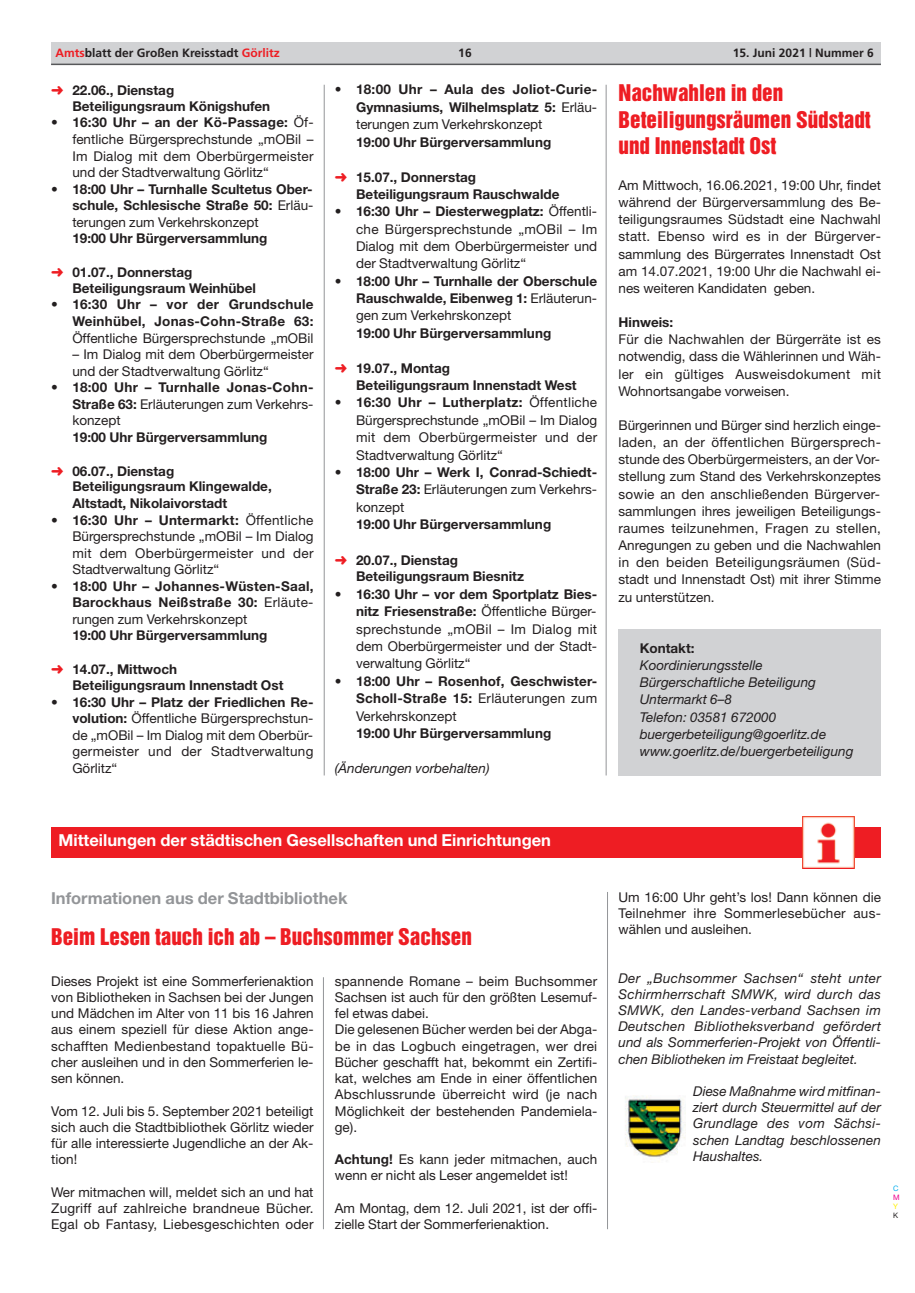
<style>
.page{position:relative;width:915px;height:1293px;background:#fff}
.page>*{position:absolute;margin:0;border:0;box-sizing:border-box;transform-origin:0 0}
.t1{font:21px/26.1px "Helvetica Inserat";color:#ee1d23}
.t2{font:700 16.5px "Helvetica Neue";color:#fff}
.t3{font:700 16.5px "Helvetica Neue";color:#939598}
.t4{font:13.5px/16.2px "Helvetica Neue";color:#231f20;text-align:justify}
.t5{font:700 13.5px/17.4px "Helvetica Neue";color:#231f20}
.t6{font:italic 13.5px/16.2px "Helvetica Neue";color:#231f20;text-align:justify}
.t7{font:700 13.5px/16.5px "Helvetica Neue";letter-spacing:.02em;color:#231f20;text-align:right}
.t8{font:700 12px "Frutiger";color:#231f20}
.t9{font:7.5px "Helvetica Neue";color:#00aeef}
.t10{font:7.5px "Helvetica Neue";color:#ed028c}
.t11{font:7.5px "Helvetica Neue";color:#fff101}
.t12{font:7.5px "Helvetica Neue";color:#231f20}
.s1{color:#ee1d23}
.s2{font-weight:700}
.s3{font-weight:400}
</style>
<div class="page">
<div style="left:618px;top:629px;width:262px;height:146px;background:#d1d2d4"></div>
<div style="left:51px;top:43px;width:829px;height:21px;background:#d1d2d4"></div>
<hr style="left:51px;top:64px;width:829px;height:1px;background:#57585a">
<hr style="left:324px;top:85px;width:1px;height:690px;background:#939598">
<hr style="left:605px;top:85px;width:1px;height:690px;background:#939598">
<div style="left:51px;top:827px;width:829px;height:30px;background:#ee1d23"></div>
<img style="left:802px;top:816px;width:51px;height:52px">
<img style="left:625px;top:1095px;width:60px;height:67px">
<hr style="left:323px;top:977px;width:1px;height:252px;background:#939598">
<hr style="left:607px;top:892px;width:1px;height:337px;background:#939598">
<p class="t8" style="left:55px;top:48px;width:226px"><span class="s1">Amts</span>blatt der Großen Kreisstadt <span class="s1">Görlitz</span></p>
<p class="t8" style="left:458px;top:48px;width:15px">16</p>
<p class="t8" style="left:732px;top:48px;width:142px">15. Juni 2021 | Nummer 6</p>
<p class="t5" style="left:72px;top:83px;width:199px;line-height:15.9px;text-indent:-21px"><span class="s1">➜</span> 22.06., Dienstag<br>Beteiligungsraum Königshufen</p>
<p class="t4" style="left:72px;top:116px;width:243px;text-indent:-21px">• <span class="s2">16:30 Uhr – an der Kö-Passage:</span> Öf&shy;fentliche Bürgersprechstunde „mOBil – Im Dialog mit dem Oberbürgermeister und der Stadtverwaltung Görlitz“</p>
<p class="t5" style="left:72px;top:182px;width:242px;line-height:16.5px;text-align:justify;text-indent:-21px"><span class="s3">•</span> 18:00 Uhr – Turnhalle Scultetus Ober&shy;schule, Schlesische Straße 50: <span class="s3">Erläu&shy;terungen zum Verkehrskonzept</span></p>
<p class="t5" style="left:72px;top:231px;width:197px">19:00 Uhr Bürgerversammlung</p>
<p class="t5" style="left:72px;top:265px;width:185px;line-height:15.9px;text-indent:-21px"><span class="s1">➜</span> 01.07., Donnerstag<br>Beteiligungsraum Weinhübel</p>
<p class="t7" style="left:51px;top:298px;width:264px"><span class="s3">•</span> 16:30 Uhr – vor der Grundschule<br>Weinhübel, Jonas-Cohn-Straße 63:</p>
<p class="t4" style="left:72px;top:331px;width:242px">Öffentliche Bürgersprechstunde „mOBil</p>
<p class="t4" style="left:72px;top:347px;width:242px">– Im Dialog mit dem Oberbürgermeister und der Stadtverwaltung Görlitz“</p>
<p class="t5" style="left:72px;top:380px;width:242px;line-height:16.5px;text-align:justify;text-indent:-21px"><span class="s3">•</span> 18:00 Uhr – Turnhalle Jonas-Cohn-Straße 63: <span class="s3">Erläuterungen zum Verkehrs&shy;konzept</span></p>
<p class="t5" style="left:72px;top:429px;width:197px">19:00 Uhr Bürgerversammlung</p>
<p class="t5" style="left:72px;top:464px;width:201px;line-height:16.2px;text-indent:-21px"><span class="s1">➜</span> 06.07., Dienstag<br>Beteiligungsraum Klingewalde,<br>Altstadt, Nikolaivorstadt</p>
<p class="t4" style="left:72px;top:513px;width:242px;text-indent:-21px">• <span class="s2">16:30 Uhr – Untermarkt:</span> Öffentliche Bürgersprechstunde „mOBil – Im Dialog mit dem Oberbürgermeister und der Stadtverwaltung Görlitz“</p>
<p class="t5" style="left:72px;top:579px;width:242px;line-height:16.5px;text-align:justify;text-indent:-21px"><span class="s3">•</span> 18:00 Uhr – Johannes-Wüsten-Saal, Barockhaus Neißstraße 30: <span class="s3">Erläute&shy;rungen zum Verkehrskonzept</span></p>
<p class="t5" style="left:72px;top:628px;width:197px">19:00 Uhr Bürgerversammlung</p>
<p class="t5" style="left:72px;top:662px;width:212px;line-height:15.9px;text-indent:-21px"><span class="s1">➜</span> 14.07., Mittwoch<br>Beteiligungsraum Innenstadt Ost</p>
<p class="t4" style="left:72px;top:695px;width:242px;text-indent:-21px">• <span class="s2">16:30 Uhr – Platz der Friedlichen Re&shy;volution:</span> Öffentliche Bürgersprechstun&shy;de „mOBil – Im Dialog mit dem Oberbür&shy;germeister und der Stadtverwaltung Görlitz“</p>
<p class="t5" style="left:356px;top:82px;width:242px;text-align:justify;text-indent:-21px"><span class="s3">•</span> 18:00 Uhr – Aula des Joliot-Curie-Gymnasiums, Wilhelmsplatz 5: <span class="s3">Erläu&shy;terungen zum Verkehrskonzept</span></p>
<p class="t5" style="left:356px;top:134px;width:197px">19:00 Uhr Bürgerversammlung</p>
<p class="t5" style="left:356px;top:170px;width:205px;line-height:16.8px;text-indent:-21px"><span class="s1">➜</span> 15.07., Donnerstag<br>Beteiligungsraum Rauschwalde</p>
<p class="t4" style="left:356px;top:204px;width:242px;line-height:17.4px;text-indent:-21px">• <span class="s2">16:30 Uhr – Diesterwegplatz:</span> Öffentli&shy;che Bürgersprechstunde „mOBil – Im Dialog mit dem Oberbürgermeister und der Stadtverwaltung Görlitz“</p>
<p class="t5" style="left:356px;top:273px;width:242px;text-align:justify;text-indent:-21px"><span class="s3">•</span> 18:00 Uhr – Turnhalle der Oberschule Rauschwalde, Eibenweg 1: <span class="s3">Erläuterun&shy;gen zum Verkehrskonzept</span></p>
<p class="t5" style="left:356px;top:325px;width:197px">19:00 Uhr Bürgerversammlung</p>
<p class="t5" style="left:356px;top:361px;width:222px;line-height:16.8px;text-indent:-21px"><span class="s1">➜</span> 19.07., Montag<br>Beteiligungsraum Innenstadt West</p>
<p class="t4" style="left:356px;top:395px;width:242px;line-height:17.4px;text-indent:-21px"><span class="s2">• 16:30 Uhr – Lutherplatz:</span> Öffentliche Bürgersprechstunde „mOBil – Im Dialog mit dem Oberbürgermeister und der Stadtverwaltung Görlitz“</p>
<p class="t5" style="left:356px;top:465px;width:242px;text-align:justify;text-indent:-21px"><span class="s3">•</span> 18:00 Uhr – Werk I, Conrad-Schiedt-Straße 23: <span class="s3">Erläuterungen zum Verkehrs&shy;konzept</span></p>
<p class="t5" style="left:356px;top:517px;width:197px">19:00 Uhr Bürgerversammlung</p>
<p class="t5" style="left:356px;top:552px;width:169px;line-height:16.8px;text-indent:-21px"><span class="s1">➜</span> 20.07., Dienstag<br>Beteiligungsraum Biesnitz</p>
<p class="t4" style="left:356px;top:586px;width:242px;line-height:17.4px;text-indent:-21px">• <span class="s2">16:30 Uhr – vor dem Sportplatz Bies&shy;nitz Friesenstraße:</span> Öffentliche Bürger&shy;sprechstunde „mOBil – Im Dialog mit dem Oberbürgermeister und der Stadt&shy;verwaltung Görlitz“</p>
<p class="t5" style="left:356px;top:673px;width:242px;text-align:justify;text-indent:-21px"><span class="s3">•</span> 18:00 Uhr – Rosenhof, Geschwister-Scholl-Straße 15: <span class="s3">Erläuterungen zum Verkehrskonzept</span></p>
<p class="t5" style="left:356px;top:725px;width:197px">19:00 Uhr Bürgerversammlung</p>
<p class="t6" style="left:334px;top:761px;width:156px">(Änderungen vorbehalten)</p>
<h1 class="t1" style="left:618px;top:81px;width:254px">Nachwahlen in den<br>Beteiligungsräumen Südstadt und Innenstadt Ost</h1>
<p class="t4" style="left:618px;top:178px;width:264px;line-height:17.1px">Am Mittwoch, 16.06.2021, 19:00 Uhr, findet während der Bürgerversammlung des Be&shy;teiligungsraumes Südstadt eine Nachwahl statt. Ebenso wird es in der Bürgerver&shy;sammlung des Bürgerrates Innenstadt Ost am 14.07.2021, 19:00 Uhr die Nachwahl ei&shy;nes weiteren Kandidaten geben.</p>
<p class="t5" style="left:618px;top:315px;width:56px">Hinweis:</p>
<p class="t4" style="left:618px;top:332px;width:264px;line-height:17.1px">Für die Nachwahlen der Bürgerräte ist es notwendig, dass die Wählerinnen und Wäh&shy;ler ein gültiges Ausweisdokument mit Wohnortsangabe vorweisen.</p>
<p class="t4" style="left:618px;top:418px;width:264px;line-height:17.1px">Bürgerinnen und Bürger sind herzlich einge&shy;laden, an der öffentlichen Bürgersprech&shy;stunde des Oberbürgermeisters, an der Vor&shy;stellung zum Stand des Verkehrskonzeptes sowie an den anschließenden Bürgerver&shy;sammlungen ihres jeweiligen Beteiligungs&shy;raumes teilzunehmen, Fragen zu stellen, Anregungen zu geben und die Nachwahlen in den beiden Beteiligungsräumen (Süd&shy;stadt und Innenstadt Ost) mit ihrer Stimme zu unterstützen.</p>
<p class="t5" style="left:639px;top:640px;width:56px">Kontakt:</p>
<p class="t6" style="left:639px;top:658px;width:215px;line-height:17.1px;text-align:left">Koordinierungsstelle<br>Bürgerschaftliche Beteiligung<br>Untermarkt 6–8<br>Telefon: 03581 672000 buergerbeteiligung@goerlitz.de www.goerlitz.de/buergerbeteiligung</p>
<p class="t2" style="left:59px;top:834px;width:494px">Mitteilungen der städtischen Gesellschaften und Einrichtungen</p>
<p class="t3" style="left:51px;top:892px;width:298px">Informationen aus der Stadtbibliothek</p>
<h1 class="t1" style="left:51px;top:924px;width:422px">Beim Lesen tauch ich ab – Buchsommer Sachsen</h1>
<p class="t4" style="left:51px;top:974px;width:264px">Dieses Projekt ist eine Sommerferienaktion von Bibliotheken in Sachsen bei der Jungen und Mädchen im Alter von 11 bis 16 Jahren aus einem speziell für diese Aktion ange&shy;schafften Medienbestand topaktuelle Bü&shy;cher ausleihen und in den Sommerferien le&shy;sen können.</p>
<p class="t4" style="left:51px;top:1104px;width:264px">Vom 12. Juli bis 5. September 2021 beteiligt sich auch die Stadtbibliothek Görlitz wieder für alle interessierte Jugendliche an der Ak&shy;tion!</p>
<p class="t4" style="left:51px;top:1185px;width:264px">Wer mitmachen will, meldet sich an und hat Zugriff auf zahlreiche brandneue Bücher.<br>Egal ob Fantasy, Liebesgeschichten oder</p>
<p class="t4" style="left:335px;top:974px;width:264px;text-align:left">spannende Romane – beim Buchsommer Sachsen ist auch für den größten Lesemuf&shy;fel etwas dabei.<br>Die gelesenen Bücher werden bei der Abga&shy;be in das Logbuch eingetragen, wer drei Bücher geschafft hat, bekommt ein Zertifi&shy;kat, welches am Ende in einer öffentlichen Abschlussrunde überreicht wird (je nach Möglichkeit der bestehenden Pandemiela&shy;ge).</p>
<p class="t4" style="left:335px;top:1152px;width:264px"><span class="s2">Achtung!</span> Es kann jeder mitmachen, auch wenn er nicht als Leser angemeldet ist!</p>
<p class="t4" style="left:335px;top:1201px;width:264px">Am Montag, dem 12. Juli 2021, ist der offi&shy;zielle Start der Sommerferienaktion.</p>
<p class="t4" style="left:618px;top:890px;width:264px">Um 16:00 Uhr geht’s los! Dann können die Teilnehmer ihre Sommerlesebücher aus&shy;wählen und ausleihen.</p>
<p class="t6" style="left:618px;top:971px;width:264px">Der „Buchsommer Sachsen“ steht unter Schirmherrschaft SMWK, wird durch das SMWK, den Landes-verband Sachsen im Deutschen Bibliotheksverband gefördert und als Sommerferien-Projekt von Öffentli&shy;chen Bibliotheken im Freistaat begleitet.</p>
<p class="t6" style="left:693px;top:1084px;width:189px">Diese Maßnahme wird mitfinan&shy;ziert durch Steuermittel auf der Grundlage des vom Sächsi&shy;schen Landtag beschlossenen Haushaltes.</p>
<p class="t9" style="left:892px;top:1185px;width:7px">C</p>
<p class="t10" style="left:892px;top:1194px;width:8px">M</p>
<p class="t11" style="left:892px;top:1203px;width:6px">Y</p>
<p class="t12" style="left:892px;top:1212px;width:7px">K</p>
</div>
